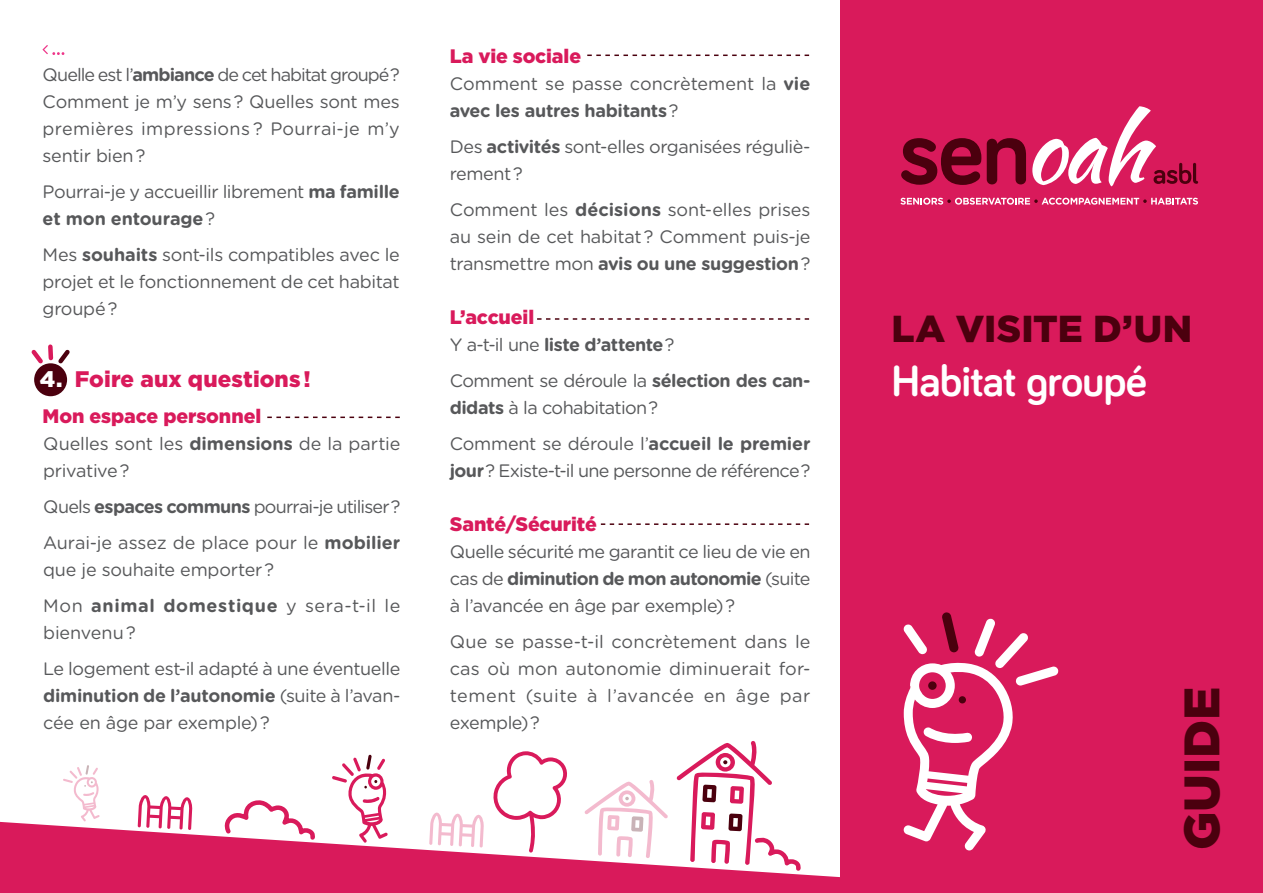
<style>
.page{position:relative;width:1263px;height:893px;background:#fff}
.page>*{position:absolute;margin:0;border:0;box-sizing:border-box;transform-origin:0 0}
.t1{font:900 49.8px "Gotham";color:#4b000e}
.t2{font:700 45px "Bariol";letter-spacing:-.02em;color:#fff}
.t3{font:900 37.5px "Gotham";letter-spacing:.01em;color:#4b000e}
.t4{font:900 22.5px "Gotham";color:#d91a5b}
.t5{font:900 19.5px "Gotham";letter-spacing:-.01em;color:#d91a5b}
.t6{font:18px/27px "Gotham Rounded";letter-spacing:-.02em;color:#57585a}
.t7{font:700 18px/36px "Gotham Rounded";letter-spacing:-.03em;color:#57585a}
.t8{font:18px/27px "Gotham Rounded";letter-spacing:.005em;color:#57585a}
.s1{font-weight:700}
.s2{font-weight:400}
.s3{color:#fff}
</style>
<div class="page">
<div style="left:841px;top:0;width:422px;height:893px;background:#d91a5b"></div>
<svg style="left:901px;top:138px;width:80px;height:47px"></svg>
<svg style="left:987px;top:138px;width:39px;height:46px"></svg>
<svg style="left:1032px;top:106px;width:166px;height:80px"></svg>
<svg style="left:900px;top:198px;width:298px;height:7px"></svg>
<svg style="left:903px;top:612px;width:156px;height:210px"></svg>
<div style="left:928px;top:681px;width:9px;height:9px;background:#4b000e;border-radius:50%"></div>
<div style="left:34px;top:363px;width:33px;height:33px;background:#4b000e;border-radius:50%"></div>
<svg style="left:267px;top:417px;width:133px;height:1px"></svg>
<svg style="left:587px;top:55px;width:222px;height:1px"></svg>
<svg style="left:537px;top:318px;width:272px;height:2px"></svg>
<svg style="left:601px;top:523px;width:208px;height:2px"></svg>
<svg style="left:31px;top:344px;width:39px;height:23px"></svg>
<svg style="left:0;top:822px;width:986px;height:71px;fill:#d91a5b"></svg>
<svg style="left:332px;top:755px;width:56px;height:88px"></svg>
<svg style="left:63px;top:765px;width:37px;height:56px"></svg>
<svg style="left:584px;top:780px;width:84px;height:78px"></svg>
<svg style="left:490px;top:751px;width:79px;height:101px"></svg>
<svg style="left:676px;top:741px;width:129px;height:132px"></svg>
<svg style="left:224px;top:800px;width:96px;height:42px"></svg>
<svg style="left:429px;top:812px;width:55px;height:35px"></svg>
<svg style="left:138px;top:795px;width:54px;height:35px"></svg>
<svg style="left:43px;top:45px;width:21px;height:10px"></svg>
<p class="t5" style="left:450px;top:45px;width:133px">La vie sociale</p>
<p class="t6" style="left:43px;top:60px;width:359px;text-align:justify">Quelle est l’<span class="s1">ambiance</span> de cet habitat groupé ?<br>Comment je m’y sens ? Quelles sont mes premières impressions ? Pourrai-je m’y sentir bien ?</p>
<p class="t6" style="left:43px;top:177px;width:359px">Pourrai-je y accueillir librement <span class="s1">ma famille et mon entourage</span> ?</p>
<p class="t6" style="left:43px;top:240px;width:359px;text-align:justify">Mes <span class="s1">souhaits</span> sont-ils compatibles avec le projet et le fonctionnement de cet habitat groupé ?</p>
<p class="t8" style="left:450px;top:69px;width:362px">Comment se passe concrètement la <span class="s1">vie avec les autres habitants</span> ?</p>
<p class="t6" style="left:450px;top:132px;width:362px">Des <span class="s1">activités</span> sont-elles organisées réguliè&shy;rement ?</p>
<p class="t6" style="left:450px;top:195px;width:362px;text-align:justify">Comment les <span class="s1">décisions</span> sont-elles prises au sein de cet habitat ? Comment puis-je transmettre mon <span class="s1">avis ou une suggestion</span> ?</p>
<p class="t5" style="left:450px;top:306px;width:86px">L’accueil</p>
<h3 class="t3" style="left:891px;top:307px;width:302px">La visite d’un</h3>
<p class="t7" style="left:450px;top:326px;width:362px"><span class="s2">Y a-t-il une</span> liste d’attente <span class="s2">?<br>Comment se déroule la</span> sélection des can-</p>
<p class="t6" style="left:450px;top:389px;width:362px;line-height:36px"><span class="s1">didats</span> à la cohabitation ?<br>Comment se déroule l’<span class="s1">accueil le premier</span></p>
<p class="t6" style="left:450px;top:456px;width:362px"><span class="s1">jour</span> ? Existe-t-il une personne de référence ?</p>
<p class="t4" style="left:40px;top:366px;width:272px"><span class="s3">4.</span> Foire aux questions!</p>
<h2 class="t2" style="left:891px;top:350px;width:257px">Habitat groupé</h2>
<p class="t5" style="left:43px;top:405px;width:220px">Mon espace personnel</p>
<p class="t6" style="left:43px;top:429px;width:359px">Quelles sont les <span class="s1">dimensions</span> de la partie privative ?</p>
<p class="t6" style="left:43px;top:488px;width:359px;line-height:36px">Quels <span class="s1">espaces communs</span> pourrai-je utiliser ?<br>Aurai-je assez de place pour le <span class="s1">mobilier</span></p>
<p class="t6" style="left:43px;top:551px;width:359px;line-height:36px">que je souhaite emporter ?<br>Mon <span class="s1">animal domestique</span> y sera-t-il le</p>
<p class="t6" style="left:43px;top:614px;width:359px;line-height:36px">bienvenu ?<br>Le logement est-il adapté à une éventuelle</p>
<p class="t6" style="left:43px;top:681px;width:359px"><span class="s1">diminution de l’autonomie</span> (suite à l’avan&shy;cée en âge par exemple) ?</p>
<p class="t5" style="left:450px;top:513px;width:149px">Santé/Sécurité</p>
<p class="t6" style="left:450px;top:537px;width:362px;text-align:justify">Quelle sécurité me garantit ce lieu de vie en cas de <span class="s1">diminution de mon autonomie</span> (suite à l’avancée en âge par exemple) ?</p>
<p class="t6" style="left:450px;top:627px;width:362px;text-align:justify">Que se passe-t-il concrètement dans le cas où mon autonomie diminuerait for&shy;tement (suite à l’avancée en âge par exemple) ?</p>
<h1 class="t1" style="left:1173px;top:850px;width:165px;rotate:-90deg">Guide</h1>
</div>
